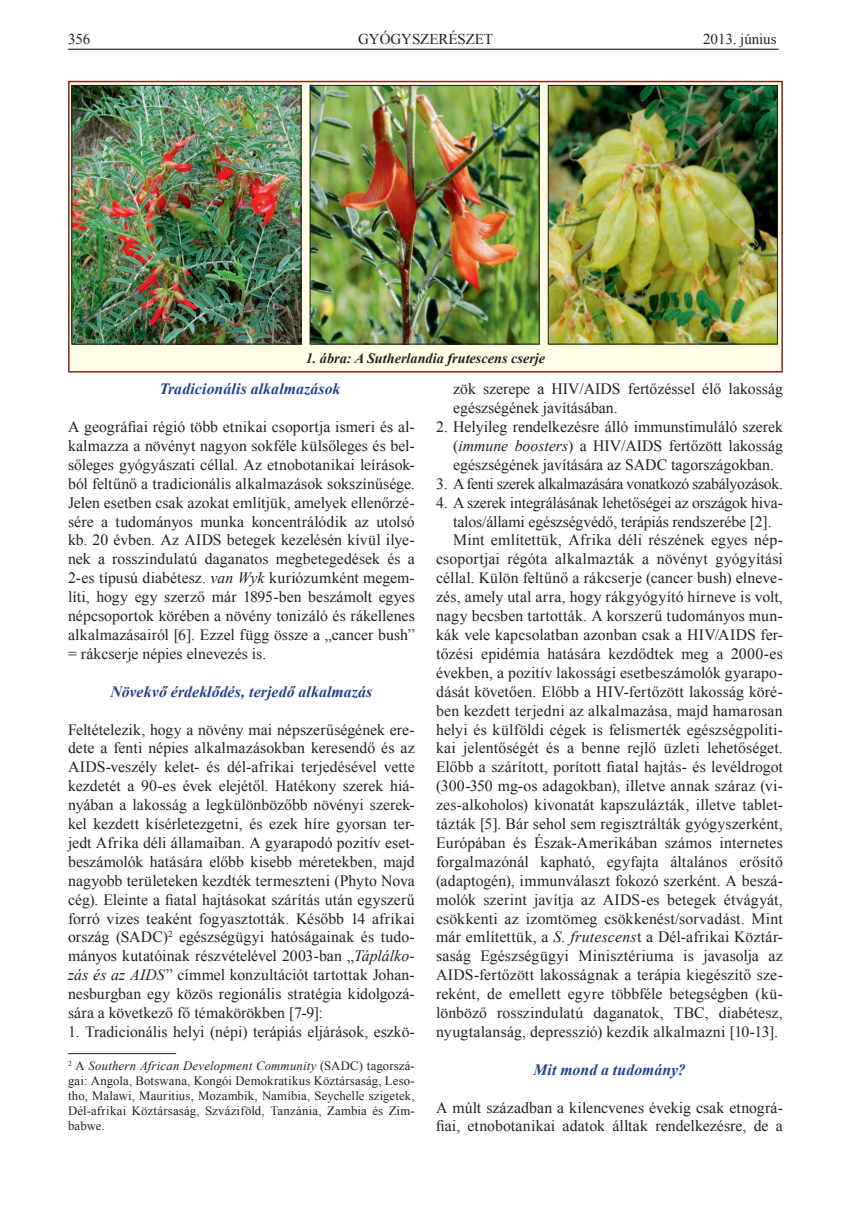
<style>
.page{position:relative;width:851px;height:1212px;background:#fff}
.page>*{position:absolute;margin:0;border:0;box-sizing:border-box;transform-origin:0 0}
.kenyér{font:15.75px/18.9px "Times New Roman";color:#231f20;text-align:justify}
.kenyér_tompa{font:15.75px/18.9px "Times New Roman";letter-spacing:.005em;color:#231f20;text-align:justify}
.alcím_1{font:italic 700 15.75px "Times New Roman";letter-spacing:.005em;color:#253f8e}
.kenyér-2{font:15.75px "Times New Roman";letter-spacing:-.02em;color:#231f20}
.t1{font:15px "Times New Roman";letter-spacing:-.005em;color:#231f20}
.képalá{font:italic 700 14.25px "Times New Roman";color:#231f20}
.Lábjegyzetszöveg{font:12.75px/15px "Times New Roman";letter-spacing:.015em;color:#231f20;text-align:justify}
.s1{font-style:italic}
</style>
<div class="page">
<hr style="left:68px;top:49px;width:710px;height:1px;background:#231f20">
<hr style="left:68px;top:1053px;width:108px;height:1px;background:#231f20">
<div style="left:69px;top:82px;width:713px;height:290px;background:#fffde5"></div>
<div style="left:68px;top:81px;width:714px;height:291px;border:2px solid #82291d"></div>
<img style="left:549px;top:87px;width:226px;height:255px">
<div style="left:547px;top:85px;width:230px;height:259px;border:1px solid #231f20"></div>
<img style="left:311px;top:87px;width:226px;height:255px">
<div style="left:309px;top:85px;width:230px;height:259px;border:1px solid #231f20"></div>
<img style="left:73px;top:87px;width:226px;height:255px">
<div style="left:71px;top:85px;width:230px;height:259px;border:1px solid #231f20"></div>
<p class="t1" style="left:68px;top:29px;width:24px">356</p>
<p class="t1" style="left:358px;top:29px;width:136px">GYÓGYSZERÉSZET</p>
<p class="t1" style="left:703px;top:29px;width:75px">2013. június</p>
<p class="képalá" style="left:306px;top:349px;width:241px">1. ábra: A Sutherlandia frutescens cserje</p>
<p class="alcím_1" style="left:159px;top:378px;width:182px">Tradicionális alkalmazások</p>
<p class="kenyér_tompa" style="left:68px;top:417px;width:348px">A geográfiai régió több etnikai csoportja ismeri és al&shy;kalmazza a növényt nagyon sokféle külsőleges és bel&shy;sőleges gyógyászati céllal. Az etnobotanikai leírások&shy;ból feltűnő a tradicionális alkalmazások sokszínűsége.<br>Jelen esetben csak azokat említjük, amelyek ellenőrzé&shy;sére a tudományos munka koncentrálódik az utolsó kb. 20 évben. Az AIDS betegek kezelésén kívül ilye&shy;nek a rosszindulatú daganatos megbetegedések és a 2-es típusú diabétesz. <span class="s1">van Wyk</span> kuriózumként megem&shy;líti, hogy egy szerző már 1895-ben beszámolt egyes népcsoportok körében a növény tonizáló és rákellenes alkalmazásairól [6]. Ezzel függ össze a „cancer bush” = rákcserje népies elnevezés is.</p>
<p class="alcím_1" style="left:110px;top:680px;width:263px">Növekvő érdeklődés, terjedő alkalmazás</p>
<p class="kenyér_tompa" style="left:68px;top:719px;width:348px">Feltételezik, hogy a növény mai népszerűségének ere&shy;dete a fenti népies alkalmazásokban keresendő és az AIDS-veszély kelet- és dél-afrikai terjedésével vette kezdetét a 90-es évek elejétől. Hatékony szerek hiá&shy;nyában a lakosság a legkülönbözőbb növényi szerek&shy;kel kezdett kísérletezgetni, és ezek híre gyorsan ter&shy;jedt Afrika déli államaiban. A gyarapodó pozitív eset&shy;beszámolók hatására előbb kisebb méretekben, majd nagyobb területeken kezdték termeszteni (Phyto Nova cég). Eleinte a fiatal hajtásokat szárítás után egyszerű forró vizes teaként fogyasztották. Később 14 afrikai ország (SADC)<sup>2</sup> egészségügyi hatóságainak és tudo&shy;mányos kutatóinak részvételével 2003-ban „<span class="s1">Táplálko&shy;zás és az AIDS</span>” címmel konzultációt tartottak Johan&shy;nesburgban egy közös regionális stratégia kidolgozá&shy;sára a következő fő témakörökben [7-9]:</p>
<p class="kenyér" style="left:68px;top:1022px;width:348px">1. Tradicionális helyi (népi) terápiás eljárások, eszkö-</p>
<p class="Lábjegyzetszöveg" style="left:68px;top:1058px;width:348px"><sup>2</sup> A <span class="s1">Southern African Development Community</span> (SADC) tagorszá&shy;gai: Angola, Botswana, Kongói Demokratikus Köztársaság, Leso&shy;tho, Malawi, Mauritius, Mozambik, Namíbia, Seychelle szigetek, Dél-afrikai Köztársaság, Szváziföld, Tanzánia, Zambia és Zim&shy;babwe.</p>
<p class="kenyér" style="left:453px;top:379px;width:331px">zök szerepe a HIV/AIDS fertőzéssel élő lakosság egészségének javításában.</p>
<p class="kenyér" style="left:453px;top:417px;width:331px;text-indent:-17px">2. Helyileg rendelkezésre álló immunstimuláló szerek (<span class="s1">immune boosters</span>) a HIV/AIDS fertőzött lakosság egészségének javítására az SADC tagországokban.</p>
<p class="kenyér-2" style="left:436px;top:473px;width:348px">3. A fenti szerek alkalmazására vonatkozó szabályozások.</p>
<p class="kenyér" style="left:436px;top:493px;width:348px;text-align:center">4. A szerek integrálásának lehetőségei az országok hiva&shy;talos/állami egészségvédő, terápiás rendszerébe [2].</p>
<p class="kenyér" style="left:436px;top:530px;width:348px;text-indent:17px">Mint említettük, Afrika déli részének egyes nép&shy;csoportjai régóta alkalmazták a növényt gyógyítási céllal. Külön feltűnő a rákcserje (cancer bush) elneve&shy;zés, amely utal arra, hogy rákgyógyító hírneve is volt, nagy becsben tartották. A korszerű tudományos mun&shy;kák vele kapcsolatban azonban csak a HIV/AIDS fer&shy;tőzési epidémia hatására kezdődtek meg a 2000-es években, a pozitív lakossági esetbeszámolók gyarapo&shy;dását követően. Előbb a HIV-fertőzött lakosság köré&shy;ben kezdett terjedni az alkalmazása, majd hamarosan helyi és külföldi cégek is felismerték egészségpoliti&shy;kai jelentőségét és a benne rejlő üzleti lehetőséget.<br>Előbb a szárított, porított fiatal hajtás- és levéldrogot (300-350 mg-os adagokban), illetve annak száraz (vi&shy;zes-alkoholos) kivonatát kapszulázták, illetve tablet&shy;tázták [5]. Bár sehol sem regisztrálták gyógyszerként, Európában és Észak-Amerikában számos internetes forgalmazónál kapható, egyfajta általános erősítő (adaptogén), immunválaszt fokozó szerként. A beszá&shy;molók szerint javítja az AIDS-es betegek étvágyát, csökkenti az izomtömeg csökkenést/sorvadást. Mint már említettük, a <span class="s1">S. frutescens</span>t a Dél-afrikai Köztár&shy;saság Egészségügyi Minisztériuma is javasolja az AIDS-fertőzött lakosságnak a terápia kiegészítő sze&shy;reként, de emellett egyre többféle betegségben (kü&shy;lönböző rosszindulatú daganatok, TBC, diabétesz, nyugtalanság, depresszió) kezdik alkalmazni [10-13].</p>
<p class="alcím_1" style="left:533px;top:1058px;width:153px">Mit mond a tudomány?</p>
<p class="kenyér_tompa" style="left:436px;top:1097px;width:348px">A múlt században a kilencvenes évekig csak etnográ&shy;fiai, etnobotanikai adatok álltak rendelkezésre, de a</p>
</div>
